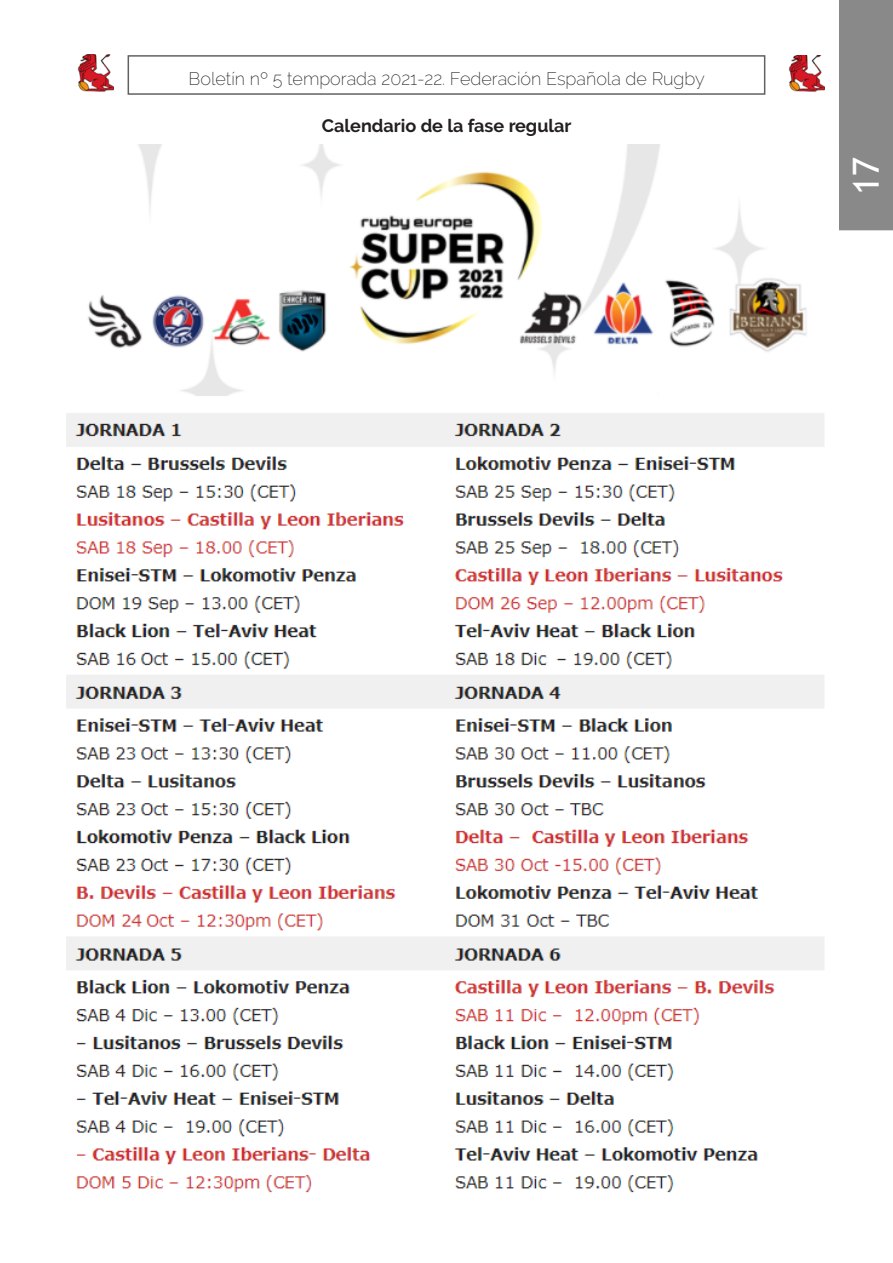
<style>
.page{position:relative;width:893px;height:1263px;background:#fff}
.page>*{position:absolute;margin:0;border:0;box-sizing:border-box;transform-origin:0 0}
.t1{font:36px "Trebuchet MS";color:#fff}
.t2{font:200 18px "Raleway";color:#231f20}
.t3{font:700 18px "Raleway";color:#231f20}
</style>
<div class="page">
<img style="left:788px;top:55px;width:36px;height:37px">
<img style="left:77px;top:55px;width:36px;height:36px">
<div style="left:839px;top:0;width:54px;height:230px;background:#89898a"></div>
<img style="left:66px;top:144px;width:758px;height:1049px">
<p class="t2" style="left:189px;top:68px;width:518px">Boletín nº 5 temporada 2021-22. Federación Española de Rugby</p>
<p class="t3" style="left:322px;top:115px;width:251px">Calendario de la fase regular</p>
<h1 class="t1" style="left:843px;top:195px;width:39px;rotate:-90deg">17</h1>
</div>
